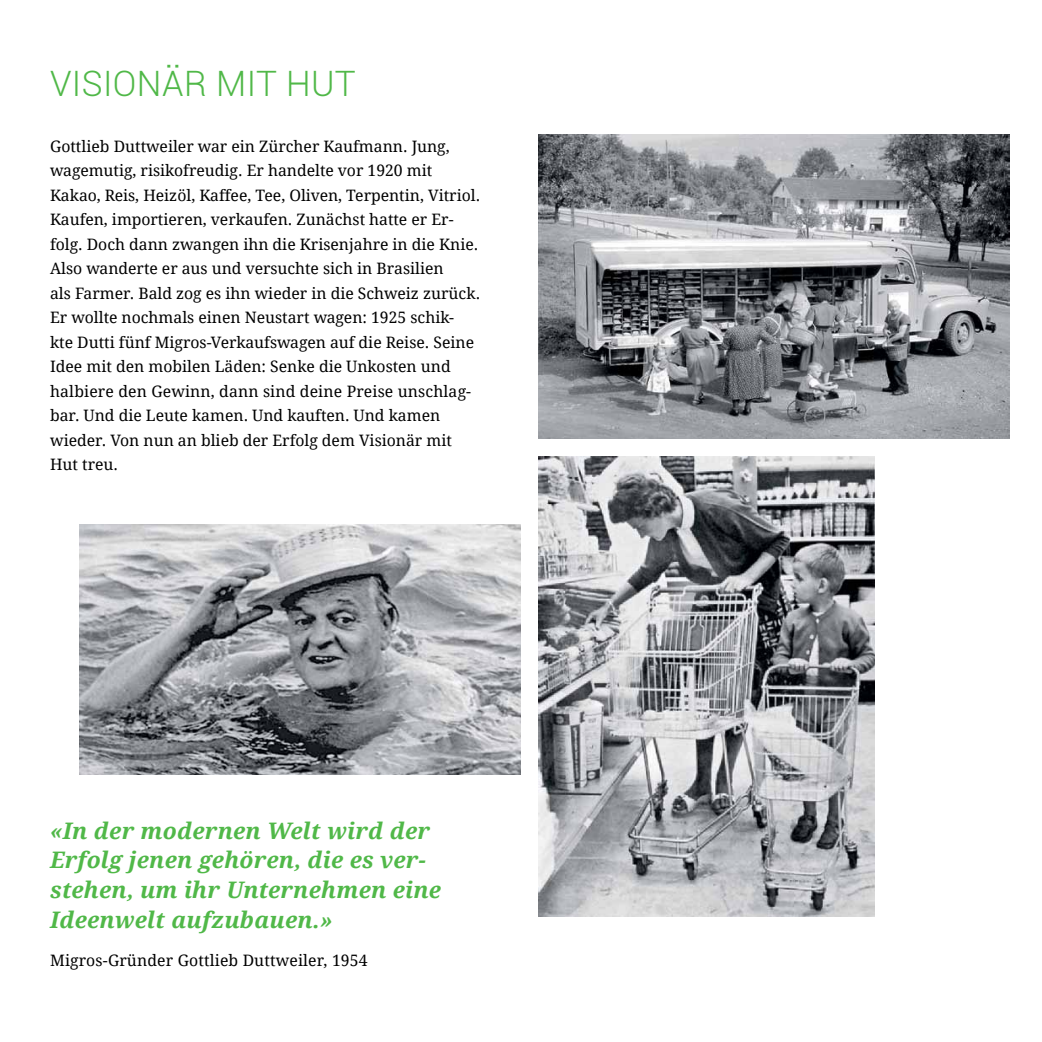
<style>
.page{position:relative;width:1042px;height:1042px;background:#fff}
.page>*{position:absolute;margin:0;border:0;box-sizing:border-box;transform-origin:0 0}
.t1{font:300 35px "Roboto";color:#50b848}
.t2{font:italic 700 22.75px/29.8px "Droid Serif";letter-spacing:.01em;color:#50b848}
.t3{font:15.75px/24.5px "Droid Serif";color:#000}
</style>
<div class="page">
<img style="left:539px;top:456px;width:335px;height:460px">
<img style="left:80px;top:525px;width:441px;height:249px">
<img style="left:539px;top:134px;width:470px;height:304px">
<h1 class="t1" style="left:50px;top:59px;width:19px">VISION</h1>
<h1 class="t1" style="left:162px;top:59px;width:74px">ÄR MIT</h1>
<h1 class="t1" style="left:286px;top:59px;width:23px">HUT</h1>
<p class="t3" style="left:50px;top:134px;width:432px">Gottlieb Duttweiler war ein Zürcher Kaufmann. Jung, wagemutig, risikofreudig. Er handelte vor 1920 mit Kakao, Reis, Heizöl, Kaffee, Tee, Oliven, Terpentin, Vitriol.<br>Kaufen, importieren, verkaufen. Zunächst hatte er Er&shy;folg. Doch dann zwangen ihn die Krisenjahre in die Knie.<br>Also wanderte er aus und versuchte sich in Brasilien<br>als Farmer. Bald zog es ihn wieder in die Schweiz zurück.<br>Er wollte nochmals einen Neustart wagen: 1925 schik&shy;kte Dutti fünf Migros-Verkaufswagen auf die Reise. Seine Idee mit den mobilen Läden: Senke die Unkosten und halbiere den Gewinn, dann sind deine Preise unschlag&shy;bar. Und die Leute kamen. Und kauften. Und kamen wieder. Von nun an blieb der Erfolg dem Visionär mit Hut treu.</p>
<h2 class="t2" style="left:50px;top:816px;width:392px">«In der modernen Welt wird der<br>Erfolg jenen gehören, die es ver&shy;stehen, um ihr Unternehmen eine<br>Ideenwelt aufzubauen.»</h2>
<p class="t3" style="left:50px;top:948px;width:319px">Migros-Gründer Gottlieb Duttweiler, 1954</p>
</div>
